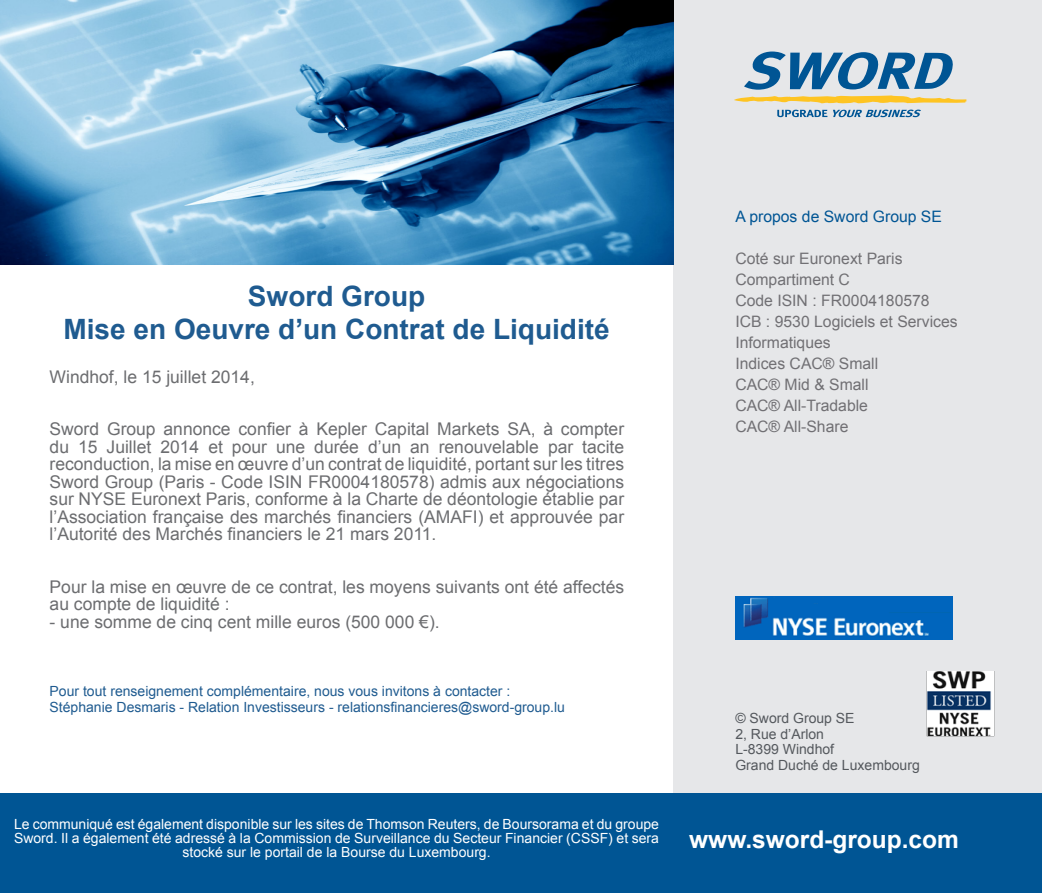
<style>
.page{position:relative;width:1042px;height:893px;background:#fff}
.page>*{position:absolute;margin:0;border:0;box-sizing:border-box;transform-origin:0 0}
.t1{font:700 28px "Arial";color:#1f5b90}
.t2{font:700 24.5px "Arial";color:#fff}
.t3{font:17.5px/17.5px "Arial";color:#6c6d70;text-align:justify}
.t4{font:15.75px/21px "Arial";color:#717074}
.t5{font:15.75px "Arial";color:#005594}
.t6{font:14px/14px "Arial";color:#fff;text-align:center}
.t7{font:14px "Arial";color:#1f5b90}
.t8{font:14px/15.8px "Arial";color:#54585d}
</style>
<div class="page">
<div style="left:673px;top:0;width:369px;height:843px;background:#e6e7e9"></div>
<div style="left:0;top:794px;width:1042px;height:99px;background:#005594"></div>
<img style="left:735px;top:596px;width:217px;height:44px">
<img style="left:926px;top:672px;width:68px;height:65px">
<img style="left:0;top:0;width:673px;height:264px">
<svg style="left:777px;top:110px;width:50px;height:7px"></svg>
<svg style="left:833px;top:110px;width:88px;height:7px"></svg>
<svg style="left:734px;top:52px;width:232px;height:52px"></svg>
<p class="t1" style="left:248px;top:278px;width:179px">Sword Group</p>
<p class="t1" style="left:63px;top:311px;width:548px">Mise en Oeuvre d’un Contrat de Liquidité</p>
<p class="t3" style="left:50px;top:368px;width:207px">Windhof, le 15 juillet 2014,</p>
<p class="t3" style="left:50px;top:421px;width:576px">Sword Group annonce confier à Kepler Capital Markets SA, à compter du 15 Juillet 2014 et pour une durée d’un an renouvelable par tacite reconduction, la mise en œuvre d’un contrat de liquidité, portant sur les titres Sword Group (Paris - Code ISIN FR0004180578) admis aux négociations sur NYSE Euronext Paris, conforme à la Charte de déontologie établie par l’Association française des marchés financiers (AMAFI) et approuvée par l’Autorité des Marchés financiers le 21 mars 2011.</p>
<p class="t3" style="left:50px;top:578px;width:576px">Pour la mise en œuvre de ce contrat, les moyens suivants ont été affectés au compte de liquidité :</p>
<p class="t3" style="left:50px;top:613px;width:392px">- une somme de cinq cent mille euros (500 000 €).</p>
<p class="t7" style="left:50px;top:682px;width:462px">Pour tout renseignement complémentaire, nous vous invitons à contacter :</p>
<p class="t7" style="left:50px;top:698px;width:517px">Stéphanie Desmaris - Relation Investisseurs - relationsfinancieres@sword-group.lu</p>
<p class="t6" style="left:14px;top:817px;width:646px">Le communiqué est également disponible sur les sites de Thomson Reuters, de Boursorama et du groupe<br>Sword. Il a également été adressé à la Commission de Surveillance du Secteur Financier (CSSF) et sera stocké sur le portail de la Bourse du Luxembourg.</p>
<p class="t5" style="left:735px;top:207px;width:208px">A propos de Sword Group SE</p>
<p class="t4" style="left:735px;top:249px;width:224px">Coté sur Euronext Paris<br>Compartiment C<br>Code ISIN : FR0004180578<br>ICB : 9530 Logiciels et Services<br>Informatiques<br>Indices CAC® Small<br>CAC® Mid &amp; Small<br>CAC® All-Tradable<br>CAC® All-Share</p>
<p class="t8" style="left:735px;top:710px;width:186px">© Sword Group SE<br>2, Rue d’Arlon<br>L-8399 Windhof<br>Grand Duché de Luxembourg</p>
<h2 class="t2" style="left:689px;top:823px;width:271px">www.sword-group.com</h2>
</div>
